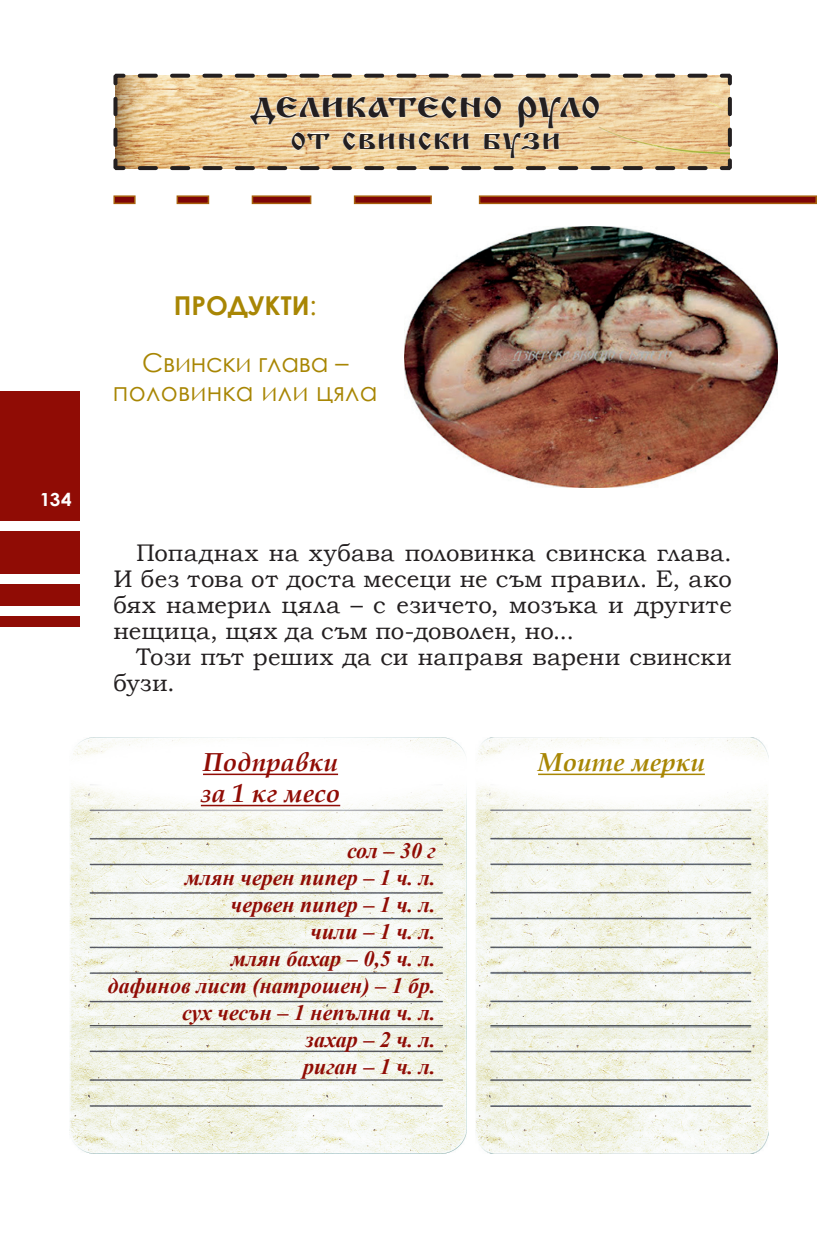
<style>
.page{position:relative;width:817px;height:1236px;background:#fff}
.page>*{position:absolute;margin:0;border:0;box-sizing:border-box;transform-origin:0 0}
.t1{font:700 40px "SP Old Bulgarian";letter-spacing:.005em;color:#231f20;scale:1.1 1}
.t2{font:700 32px "SP Old Bulgarian";letter-spacing:.03em;color:#231f20;scale:1.1 1}
.t3{font:italic 700 26px "Book Antiqua";color:#900c05}
.t4{font:26px "Century Gothic";letter-spacing:.01em;color:#a88604}
.t5{font:26px "Century Gothic";letter-spacing:-.01em;color:#a88604}
.t6{font:italic 700 26px "Book Antiqua";color:#a88604}
.t7{font:700 26px "Century Gothic";color:#a88604}
.t8{font:24px/26px "Bookman Old Style";letter-spacing:.01em;color:#231f20;text-align:justify}
.t9{font:italic 700 22px "Times New Roman";color:#900c05}
.t10{font:700 18px "Century Gothic";color:#fff;scale:1.05 1}
.s1{font-weight:400}
</style>
<div class="page">
<div style="left:0;top:391px;width:79px;height:130px;background:#900c05"></div>
<div style="left:0;top:531px;width:79px;height:43px;background:#900c05"></div>
<div style="left:0;top:585px;width:79px;height:21px;background:#900c05"></div>
<div style="left:0;top:617px;width:79px;height:10px;background:#900c05"></div>
<svg style="left:113px;top:73px;width:619px;height:98px;background:#d9bc8f"></svg>
<svg style="left:249px;top:95px;width:350px;height:64px;background:#efd4aa"></svg>
<img style="left:404px;top:227px;width:373px;height:261px">
<svg style="left:478px;top:195px;width:338px;height:10px;background:#9b422a"></svg>
<svg style="left:353px;top:195px;width:79px;height:10px"></svg>
<svg style="left:251px;top:195px;width:61px;height:10px"></svg>
<svg style="left:176px;top:195px;width:34px;height:10px"></svg>
<svg style="left:113px;top:195px;width:23px;height:10px"></svg>
<img style="left:70px;top:856px;width:397px;height:170px">
<img style="left:70px;top:1026px;width:397px;height:127px">
<svg style="left:70px;top:737px;width:397px;height:119px"></svg>
<hr style="left:203px;top:774px;width:135px;height:1px;background:#900c05">
<hr style="left:201px;top:805px;width:139px;height:1px;background:#900c05">
<img style="left:475px;top:854px;width:293px;height:172px">
<img style="left:475px;top:1026px;width:293px;height:127px">
<svg style="left:387px;top:737px;width:382px;height:117px"></svg>
<hr style="left:538px;top:774px;width:166px;height:1px;background:#a88604">
<p class="t1" style="left:250px;top:77px;width:320px">деликатесно руло</p>
<p class="t2" style="left:290px;top:117px;width:247px">от свински бузи</p>
<p class="t10" style="left:40px;top:485px;width:32px">134</p>
<p class="t7" style="left:174px;top:286px;width:144px">ПРОДУКТИ<span class="s1">:</span></p>
<p class="t5" style="left:142px;top:345px;width:207px">Свински глава –</p>
<p class="t4" style="left:113px;top:373px;width:266px">половинка или цяла</p>
<p class="t8" style="left:113px;top:540px;width:619px;text-indent:23px">Попаднах на хубава половинка свинска глава.<br>И без това от доста месеци не съм правил. Е, ако бях намерил цяла – с езичето, мозъка и другите нещица, щях да съм по-доволен, но...</p>
<p class="t8" style="left:113px;top:644px;width:619px;text-indent:23px">Този път реших да си направя варени свински бузи.</p>
<p class="t3" style="left:203px;top:744px;width:136px">Подправки</p>
<p class="t3" style="left:201px;top:775px;width:141px">за 1 кг месо</p>
<p class="t9" style="left:347px;top:835px;width:90px">сол – 30 г</p>
<p class="t9" style="left:185px;top:862px;width:252px">млян черен пипер – 1 ч. л.</p>
<p class="t9" style="left:231px;top:889px;width:206px">червен пипер – 1 ч. л.</p>
<p class="t9" style="left:310px;top:916px;width:127px">чили – 1 ч. л.</p>
<p class="t9" style="left:231px;top:943px;width:206px">млян бахар – 0,5 ч. л.</p>
<p class="t9" style="left:108px;top:970px;width:329px">дафинов лист (натрошен) – 1 бр.</p>
<p class="t9" style="left:182px;top:997px;width:255px">сух чесън – 1 непълна ч. л.</p>
<p class="t9" style="left:305px;top:1024px;width:132px">захар – 2 ч. л.</p>
<p class="t9" style="left:303px;top:1051px;width:134px">риган – 1 ч. л.</p>
<p class="t6" style="left:538px;top:744px;width:168px">Моите мерки</p>
</div>
